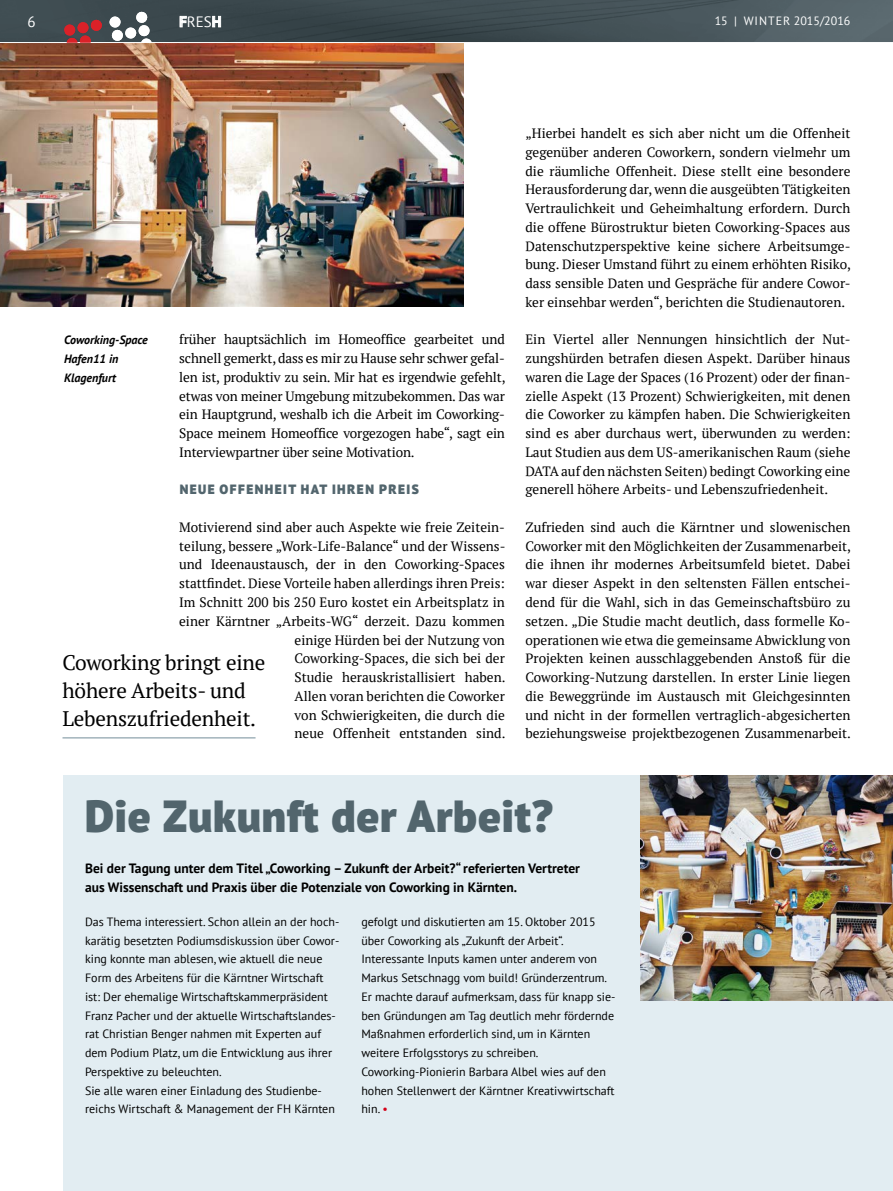
<style>
.page{position:relative;width:893px;height:1191px;background:#fff}
.page>*{position:absolute;margin:0;border:0;box-sizing:border-box;transform-origin:0 0}
.ÜS-30{font:900 45px "PT Sans Pro";letter-spacing:.02em;color:#52656d}
.Zitat{font:21px/28.2px "PT Serif";letter-spacing:-.01em;color:#000}
.t1{font:15px "PT Sans";color:#fff}
.GT{font:13.5px/18.8px "PT Serif";color:#000;text-align:justify}
.VSP-Infobox{font:700 13.5px/18.8px "PT Sans";color:#000}
.ZT{font:900 13.5px "PT Sans Pro";letter-spacing:.11em;color:#52656d}
.GT-Infobox{font:12px/18.8px "PT Sans";color:#000}
.BU{font:italic 700 12px/18.8px "PT Sans";color:#000}
.t2{font:12px "PT Sans";color:#fff}
.s1{font-weight:700}
.s2{color:#d40118}
</style>
<div class="page">
<img style="left:0;top:43px;width:463px;height:264px">
<div style="left:64px;top:776px;width:829px;height:415px;background:#e2edf2"></div>
<img style="left:0;top:0;width:893px;height:42px">
<svg style="left:180px;top:16px;width:7px;height:11px"></svg>
<svg style="left:212px;top:16px;width:9px;height:11px"></svg>
<svg style="left:64px;top:19px;width:38px;height:24px"></svg>
<svg style="left:109px;top:9px;width:47px;height:33px"></svg>
<img style="left:641px;top:776px;width:252px;height:224px">
<hr style="left:63px;top:737px;width:193px;height:1px;background:#738e99">
<p class="t1" style="left:27px;top:12px;width:10px">6</p>
<p class="t1" style="left:179px;top:12px;width:44px"><span class="s1">F</span>RES<span class="s1">H</span></p>
<p class="t2" style="left:715px;top:13px;width:137px">15 | WINTER 2015/2016</p>
<p class="GT" style="left:179px;top:330px;width:328px">früher hauptsächlich im Homeoffice gearbeitet und schnell gemerkt, dass es mir zu Hause sehr schwer gefal&shy;len ist, produktiv zu sein. Mir hat es irgendwie gefehlt, etwas von meiner Umgebung mitzubekommen. Das war ein Hauptgrund, weshalb ich die Arbeit im Coworking-Space meinem Homeoffice vorgezogen habe“, sagt ein Interviewpartner über seine Motivation.</p>
<p class="ZT" style="left:180px;top:481px;width:241px">NEUE OFFENHEIT HAT IHREN PREIS</p>
<p class="GT" style="left:179px;top:517px;width:328px;text-align:right">Motivierend sind aber auch Aspekte wie freie Zeitein&shy;teilung, bessere „Work-Life-Balance“ und der Wissens&shy;und Ideenaustausch, der in den Coworking-Spaces stattfindet. Diese Vorteile haben allerdings ihren Preis:<br>Im Schnitt 200 bis 250 Euro kostet ein Arbeitsplatz in einer Kärntner „Arbeits-WG“ derzeit. Dazu kommen einige Hürden bei der Nutzung von Coworking-Spaces, die sich bei der<br>Studie herauskristallisiert haben.<br>Allen voran berichten die Coworker<br>von Schwierigkeiten, die durch die<br>neue Offenheit entstanden sind.</p>
<p class="BU" style="left:64px;top:330px;width:85px">Coworking-Space<br>Hafen11 in<br>Klagenfurt</p>
<p class="Zitat" style="left:63px;top:648px;width:204px">Coworking bringt eine höhere Arbeits- und<br>Lebenszufriedenheit.</p>
<p class="GT" style="left:525px;top:124px;width:327px">„Hierbei handelt es sich aber nicht um die Offenheit gegenüber anderen Coworkern, sondern vielmehr um die räumliche Offenheit. Diese stellt eine besondere Herausforderung dar, wenn die ausgeübten Tätigkeiten Vertraulichkeit und Geheimhaltung erfordern. Durch die offene Bürostruktur bieten Coworking-Spaces aus Datenschutzperspektive keine sichere Arbeitsumge&shy;bung. Dieser Umstand führt zu einem erhöhten Risiko, dass sensible Daten und Gespräche für andere Cowor&shy;ker einsehbar werden“, berichten die Studienautoren.</p>
<p class="GT" style="left:525px;top:330px;width:326px">Ein Viertel aller Nennungen hinsichtlich der Nut&shy;zungshürden betrafen diesen Aspekt. Darüber hinaus waren die Lage der Spaces (16 Prozent) oder der finan&shy;zielle Aspekt (13 Prozent) Schwierigkeiten, mit denen die Coworker zu kämpfen haben. Die Schwierigkeiten sind es aber durchaus wert, überwunden zu werden:<br>Laut Studien aus dem US-amerikanischen Raum (siehe DATA auf den nächsten Seiten) bedingt Coworking eine generell höhere Arbeits- und Lebenszufriedenheit.</p>
<p class="GT" style="left:525px;top:517px;width:327px">Zufrieden sind auch die Kärntner und slowenischen Coworker mit den Möglichkeiten der Zusammenarbeit, die ihnen ihr modernes Arbeitsumfeld bietet. Dabei war dieser Aspekt in den seltensten Fällen entschei&shy;dend für die Wahl, sich in das Gemeinschaftsbüro zu setzen. „Die Studie macht deutlich, dass formelle Ko&shy;operationen wie etwa die gemeinsame Abwicklung von Projekten keinen ausschlaggebenden Anstoß für die Coworking-Nutzung darstellen. In erster Linie liegen die Beweggründe im Austausch mit Gleichgesinnten und nicht in der formellen vertraglich-abgesicherten beziehungsweise projektbezogenen Zusammenarbeit.</p>
<p class="ÜS-30" style="left:85px;top:786px;width:470px">Die Zukunft der Arbeit?</p>
<p class="VSP-Infobox" style="left:85px;top:859px;width:496px">Bei der Tagung unter dem Titel „Coworking – Zukunft der Arbeit?“ referierten Vertreter aus Wissenschaft und Praxis über die Potenziale von Coworking in Kärnten.</p>
<p class="GT-Infobox" style="left:85px;top:912px;width:256px">Das Thema interessiert. Schon allein an der hoch&shy;karätig besetzten Podiumsdiskussion über Cowor&shy;king konnte man ablesen, wie aktuell die neue Form des Arbeitens für die Kärntner Wirtschaft ist: Der ehemalige Wirtschaftskammerpräsident Franz Pacher und der aktuelle Wirtschaftslandes&shy;rat Christian Benger nahmen mit Experten auf dem Podium Platz, um die Entwicklung aus ihrer Perspektive zu beleuchten.</p>
<p class="GT-Infobox" style="left:85px;top:1080px;width:251px">Sie alle waren einer Einladung des Studienbe&shy;reichs Wirtschaft &amp; Management der FH Kärnten</p>
<p class="GT-Infobox" style="left:361px;top:912px;width:236px">gefolgt und diskutierten am 15. Oktober 2015 über Coworking als „Zukunft der Arbeit“.</p>
<p class="GT-Infobox" style="left:361px;top:949px;width:256px">Interessante Inputs kamen unter anderem von Markus Setschnagg vom build! Gründerzentrum.<br>Er machte darauf aufmerksam, dass für knapp sie&shy;ben Gründungen am Tag deutlich mehr fördernde Maßnahmen erforderlich sind, um in Kärnten weitere Erfolgsstorys zu schreiben.</p>
<p class="GT-Infobox" style="left:361px;top:1062px;width:255px">Coworking-Pionierin Barbara Albel wies auf den hohen Stellenwert der Kärntner Kreativwirtschaft hin. <span class="s2">•</span></p>
</div>
